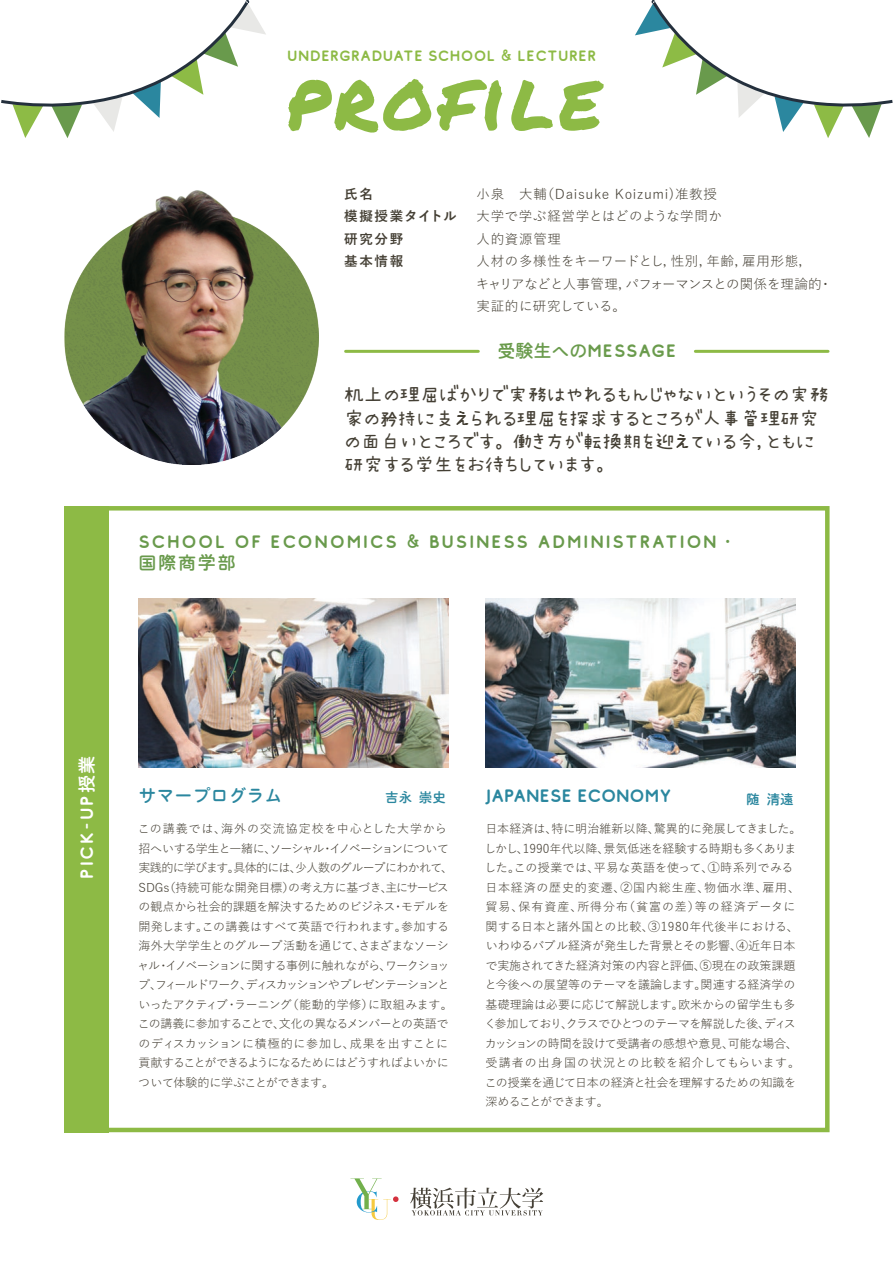
<style>
.page{position:relative;width:893px;height:1263px;background:#fff}
.page>*{position:absolute;margin:0;border:0;box-sizing:border-box;transform-origin:0 0}
.t1{font:82.5px "Permanent Marker";letter-spacing:.05em;color:#8dba45}
.t2{font:19.5px/23.4px "KAWAIITEGAKIMOJI";color:#443f34}
.t3{font:18px "Comodo";letter-spacing:.09em;color:#699a4c}
.t4{font:18px "Comodo";letter-spacing:-.01em;color:#2b879f}
.t5{font:18px "Comodo";letter-spacing:.03em;color:#6a9b4c}
.t6{font:18px "Comodo";letter-spacing:.1em;color:#fff}
.t7{font:18px "EPSON FUTO MARUGO";color:#2b879f}
.t8{font:18px "EPSON FUTO MARUGO";letter-spacing:.1em;color:#699a4c}
.t9{font:15px "Comodo";letter-spacing:.02em;color:#8dba45}
.t10{font:13.5px/22.5px "Yu Gothic";letter-spacing:.03em;color:#443f34}
.t11{font:700 13.5px/22.5px "Yu Gothic";letter-spacing:.13em;color:#443f34}
.t12{font:13.5px "EPSON FUTO MARUGO";color:#2b879f}
.t13{font:12px/19.5px "Yu Gothic";letter-spacing:-.02em;color:#443f34}
.t14{font:12px/19.5px "Yu Gothic";letter-spacing:-.04em;color:#443f34}
.s1{font-family:"EPSON FUTO MARUGO"}
.s2{font-family:"EPSON FUTO MARUGO";font-size:16.5px}
</style>
<div class="page">
<svg style="left:635px;top:0;width:258px;height:138px"></svg>
<svg style="left:1px;top:0;width:265px;height:138px"></svg>
<svg style="left:350px;top:1178px;width:49px;height:42px"></svg>
<svg style="left:410px;top:1187px;width:133px;height:28px"></svg>
<img style="left:64px;top:190px;width:255px;height:275px">
<hr style="left:695px;top:350px;width:133px;height:3px;background:#8dba45">
<hr style="left:346px;top:350px;width:132px;height:3px;background:#8dba45">
<div style="left:64px;top:506px;width:765px;height:626px;border:4px solid #8dba45"></div>
<div style="left:64px;top:506px;width:45px;height:626px;background:#8dba45"></div>
<img style="left:139px;top:598px;width:309px;height:169px">
<img style="left:486px;top:598px;width:309px;height:169px">
<p class="t9" style="left:287px;top:46px;width:311px">UNDERGRADUATE SCHOOL &amp; LECTURER</p>
<h1 class="t1" style="left:286px;top:38px;width:317px">PROFILE</h1>
<p class="t11" style="left:344px;top:183px;width:114px">氏名<br>模擬授業タイトル研究分野<br>基本情報</p>
<p class="t10" style="left:476px;top:181px;width:358px">小泉　大輔（Daisuke Koizumi)准教授<br>大学で学ぶ経営学とはどのような学問か<br>人的資源管理<br>人材の多様性をキーワードとし，性別，年齢，雇用形態，<br>キャリアなどと人事管理，パフォーマンスとの関係を理論的・実証的に研究している。</p>
<h3 class="t5" style="left:497px;top:339px;width:180px"><span class="s1">受験生への</span>MESSAGE</h3>
<h2 class="t2" style="left:344px;top:382px;width:486px">机上の理屈ばかりで実務はやれるもんじゃないというその実務家の<span class="s2">矜</span>持に支えられる理屈を探求するところが人事管理研究の面白いところです。働き方が転換期を迎えている今，ともに研究する学生をお待ちしています。</h2>
<h3 class="t3" style="left:139px;top:529px;width:600px">SCHOOL OF ECONOMICS &amp; BUSINESS ADMINISTRATION<span class="s1">・</span></h3>
<h3 class="t8" style="left:139px;top:554px;width:99px">国際商学部</h3>
<h3 class="t6" style="left:75px;top:878px;width:124px;rotate:-90deg">PICK-UP<span class="s1">授業</span></h3>
<h3 class="t7" style="left:139px;top:787px;width:145px">サマープログラム</h3>
<p class="t12" style="left:385px;top:790px;width:62px">吉永崇史</p>
<p class="t14" style="left:137px;top:817px;width:317px">この講義では、海外の交流協定校を中心とした大学から招へいする学生と一緒に、ソーシャル・イノベーションについて実践的に学びます。具体的には、少人数のグループにわかれて、<br>SDGs（持続可能な開発目標）の考え方に基づき、主にサービスの観点から社会的課題を解決するためのビジネス・モデルを開発します。この講義はすべて英語で行われます。参加する海外大学学生とのグループ活動を通じて、さまざまなソーシャル・イノベーションに関する事例に触れながら、ワークショップ、フィールドワーク、ディスカッションやプレゼンテーションといったアクティブ・ラーニング（能動的学修）に取組みます。この講義に参加することで、文化の異なるメンバーとの英語でのディスカッションに積極的に参加し、成果を出すことに貢献することができるようになるためにはどうすればよいかについて体験的に学ぶことができます。</p>
<p class="t13" style="left:484px;top:817px;width:319px">日本経済は、特に明治維新以降、驚異的に発展してきました。しかし、1990年代以降、景気低迷を経験する時期も多くありました。この授業では、平易な英語を使って、①時系列でみる日本経済の歴史的変遷、②国内総生産、物価水準、雇用、貿易、保有資産、所得分布（貧富の差）等の経済データに関する日本と諸外国との比較、③1980年代後半における、いわゆるバブル経済が発生した背景とその影響、④近年日本で実施されてきた経済対策の内容と評価、⑤現在の政策課題と今後への展望等のテーマを議論します。関連する経済学の基礎理論は必要に応じて解説します。欧米からの留学生も多く参加しており、クラスでひとつのテーマを解説した後、ディスカッションの時間を設けて受講者の感想や意見、可能な場合、受講者の出身国の状況との比較を紹介してもらいます。この授業を通じて日本の経済と社会を理解するための知識を深めることができます。</p>
<h3 class="t4" style="left:486px;top:784px;width:310px">JAPANESE ECONOMY<sub>　　　　　</sub><sub>随清遠</sub></h3>
</div>
